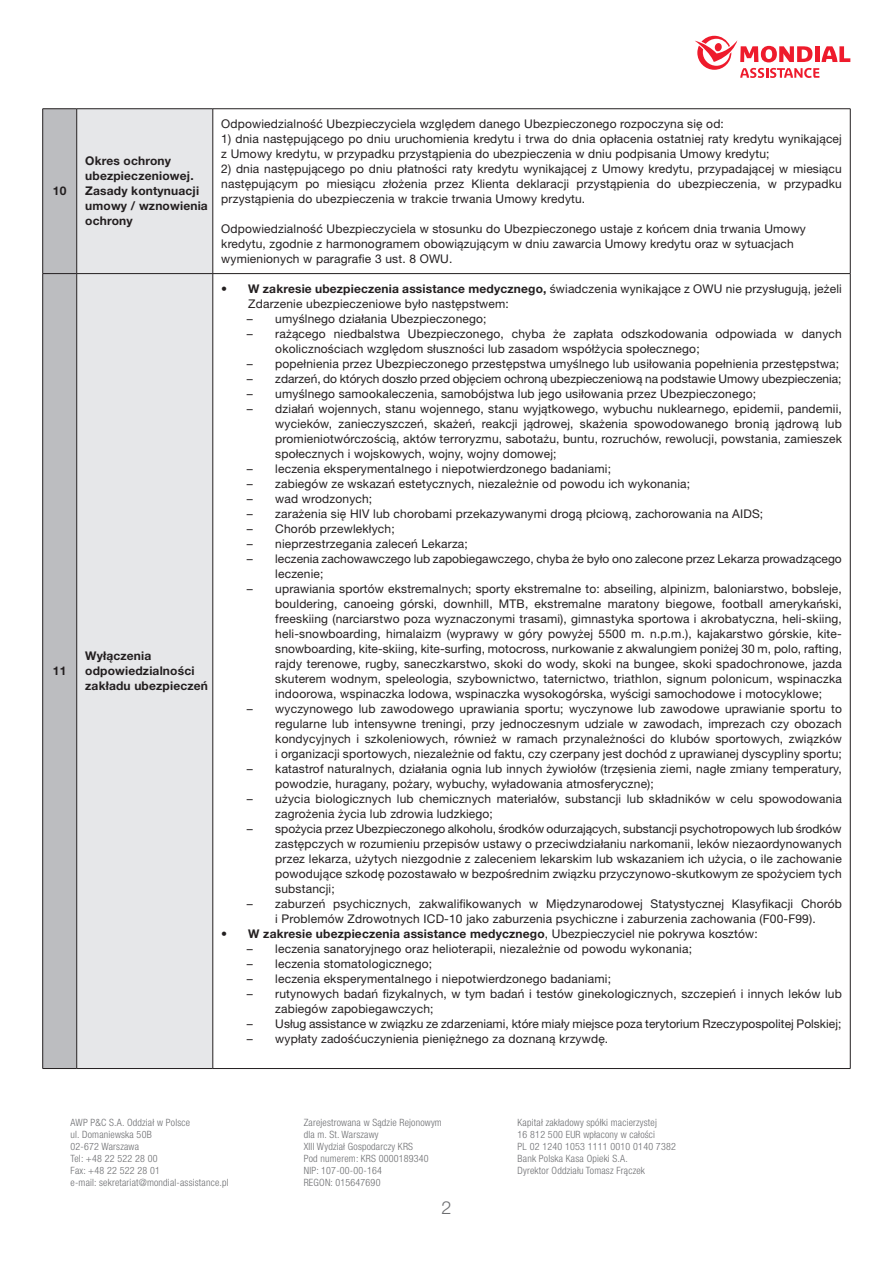
<style>
.page{position:relative;width:893px;height:1263px;background:#fff}
.page>*{position:absolute;margin:0;border:0;box-sizing:border-box;transform-origin:0 0}
.t1{font:300 18px "Helvetica Neue LT Pro";color:#6c6d70}
.t2{font:12px/15px "Helvetica Neue LT Pro";letter-spacing:.015em;color:#231f20}
.t3{font:700 12px/15px "Helvetica Neue LT Pro";letter-spacing:.015em;color:#231f20}
.t4{font:300 condensed 10.05px/12px "Helvetica Neue LT Pro";letter-spacing:.02em;color:#6c6d70}
.s1{font-weight:700}
.s2{font-weight:400}
</style>
<div class="page">
<svg style="left:695px;top:36px;width:155px;height:42px"></svg>
<div style="left:43px;top:109px;width:33px;height:959px;background:#bcbdc0"></div>
<div style="left:77px;top:109px;width:136px;height:959px;background:#e6e7e9"></div>
<hr style="left:43px;top:108px;width:34px;height:1px;background:#231f20">
<hr style="left:42px;top:109px;width:1px;height:164px;background:#231f20">
<hr style="left:77px;top:108px;width:136px;height:1px;background:#231f20">
<hr style="left:76px;top:109px;width:1px;height:164px;background:#231f20">
<hr style="left:213px;top:108px;width:637px;height:1px;background:#231f20">
<hr style="left:213px;top:109px;width:1px;height:164px;background:#231f20">
<hr style="left:850px;top:109px;width:1px;height:164px;background:#231f20">
<hr style="left:43px;top:273px;width:34px;height:1px;background:#231f20">
<hr style="left:42px;top:274px;width:1px;height:794px;background:#231f20">
<hr style="left:77px;top:273px;width:136px;height:1px;background:#231f20">
<hr style="left:76px;top:274px;width:1px;height:794px;background:#231f20">
<hr style="left:213px;top:273px;width:637px;height:1px;background:#231f20">
<hr style="left:213px;top:274px;width:1px;height:794px;background:#231f20">
<hr style="left:850px;top:274px;width:1px;height:794px;background:#231f20">
<hr style="left:43px;top:1068px;width:34px;height:1px;background:#231f20">
<hr style="left:77px;top:1068px;width:136px;height:1px;background:#231f20">
<hr style="left:213px;top:1068px;width:637px;height:1px;background:#231f20">
<p class="t3" style="left:53px;top:183px;width:15px">10</p>
<p class="t3" style="left:53px;top:663px;width:15px">11</p>
<p class="t3" style="left:85px;top:153px;width:124px">Okres ochrony ubezpieczeniowej.<br>Zasady kontynuacji umowy / wznowienia ochrony</p>
<p class="t3" style="left:85px;top:648px;width:124px">Wyłączenia odpowiedzialności zakładu ubezpieczeń</p>
<p class="t2" style="left:221px;top:116px;width:504px">Odpowiedzialność Ubezpieczyciela względem danego Ubezpieczonego rozpoczyna się od:</p>
<p class="t2" style="left:221px;top:131px;width:622px">1) dnia następującego po dniu uruchomienia kredytu i trwa do dnia opłacenia ostatniej raty kredytu wynikającej z Umowy kredytu, w przypadku przystąpienia do ubezpieczenia w dniu podpisania Umowy kredytu;</p>
<p class="t2" style="left:221px;top:161px;width:622px;text-align:justify">2) dnia następującego po dniu płatności raty kredytu wynikającej z Umowy kredytu, przypadającej w miesiącu następującym po miesiącu złożenia przez Klienta deklaracji przystąpienia do ubezpieczenia, w przypadku przystąpienia do ubezpieczenia w trakcie trwania Umowy kredytu.</p>
<p class="t2" style="left:221px;top:221px;width:586px">Odpowiedzialność Ubezpieczyciela w stosunku do Ubezpieczonego ustaje z końcem dnia trwania Umowy kredytu, zgodnie z harmonogramem obowiązującym w dniu zawarcia Umowy kredytu oraz w sytuacjach wymienionych w paragrafie 3 ust. 8 OWU.</p>
<p class="t2" style="left:248px;top:281px;width:595px;text-indent:-27px">• <span class="s1">W zakresie ubezpieczenia assistance medycznego,</span> świadczenia wynikające z OWU nie przysługują, jeżeli<br>Zdarzenie ubezpieczeniowe było następstwem:</p>
<p class="t2" style="left:247px;top:311px;width:241px">– umyślnego działania Ubezpieczonego;</p>
<p class="t2" style="left:275px;top:326px;width:568px;text-indent:-28px">– rażącego niedbalstwa Ubezpieczonego, chyba że zapłata odszkodowania odpowiada w danych okolicznościach względom słuszności lub zasadom współżycia społecznego;</p>
<p class="t2" style="left:247px;top:356px;width:594px">– popełnienia przez Ubezpieczonego przestępstwa umyślnego lub usiłowania popełnienia przestępstwa;</p>
<p class="t2" style="left:247px;top:371px;width:596px">– zdarzeń, do których doszło przed objęciem ochroną ubezpieczeniową na podstawie Umowy ubezpieczenia;</p>
<p class="t2" style="left:247px;top:386px;width:511px">– umyślnego samookaleczenia, samobójstwa lub jego usiłowania przez Ubezpieczonego;</p>
<p class="t2" style="left:275px;top:401px;width:568px;text-align:justify;text-indent:-28px">– działań wojennych, stanu wojennego, stanu wyjątkowego, wybuchu nuklearnego, epidemii, pandemii, wycieków, zanieczyszczeń, skażeń, reakcji jądrowej, skażenia spowodowanego bronią jądrową lub promieniotwórczością, aktów terroryzmu, sabotażu, buntu, rozruchów, rewolucji, powstania, zamieszek społecznych i wojskowych, wojny, wojny domowej;</p>
<p class="t2" style="left:247px;top:461px;width:366px">– leczenia eksperymentalnego i niepotwierdzonego badaniami;</p>
<p class="t2" style="left:247px;top:476px;width:445px">– zabiegów ze wskazań estetycznych, niezależnie od powodu ich wykonania;</p>
<p class="t2" style="left:247px;top:491px;width:127px">– wad wrodzonych;</p>
<p class="t2" style="left:247px;top:506px;width:518px">– zarażenia się HIV lub chorobami przekazywanymi drogą płciową, zachorowania na AIDS;</p>
<p class="t2" style="left:247px;top:521px;width:149px">– Chorób przewlekłych;</p>
<p class="t2" style="left:247px;top:536px;width:223px">– nieprzestrzegania zaleceń Lekarza;</p>
<p class="t2" style="left:275px;top:551px;width:568px;text-indent:-28px">– leczenia zachowawczego lub zapobiegawczego, chyba że było ono zalecone przez Lekarza prowadzącego leczenie;</p>
<p class="t2" style="left:275px;top:581px;width:568px;text-align:justify;text-indent:-28px">– uprawiania sportów ekstremalnych; sporty ekstremalne to: abseiling, alpinizm, baloniarstwo, bobsleje, bouldering, canoeing górski, downhill, MTB, ekstremalne maratony biegowe, football amerykański, freeskiing (narciarstwo poza wyznaczonymi trasami), gimnastyka sportowa i akrobatyczna, heli-skiing, heli-snowboarding, himalaizm (wyprawy w góry powyżej 5500 m. n.p.m.), kajakarstwo górskie, kite&shy;snowboarding, kite-skiing, kite-surfing, motocross, nurkowanie z akwalungiem poniżej 30 m, polo, rafting, rajdy terenowe, rugby, saneczkarstwo, skoki do wody, skoki na bungee, skoki spadochronowe, jazda skuterem wodnym, speleologia, szybownictwo, taternictwo, triathlon, signum polonicum, wspinaczka indoorowa, wspinaczka lodowa, wspinaczka wysokogórska, wyścigi samochodowe i motocyklowe;</p>
<p class="t2" style="left:275px;top:701px;width:568px;text-align:justify;text-indent:-28px">– wyczynowego lub zawodowego uprawiania sportu; wyczynowe lub zawodowe uprawianie sportu to regularne lub intensywne treningi, przy jednoczesnym udziale w zawodach, imprezach czy obozach kondycyjnych i szkoleniowych, również w ramach przynależności do klubów sportowych, związków i organizacji sportowych, niezależnie od faktu, czy czerpany jest dochód z uprawianej dyscypliny sportu;</p>
<p class="t2" style="left:275px;top:761px;width:568px;text-indent:-28px">– katastrof naturalnych, działania ognia lub innych żywiołów (trzęsienia ziemi, nagłe zmiany temperatury, powodzie, huragany, pożary, wybuchy, wyładowania atmosferyczne);</p>
<p class="t2" style="left:275px;top:791px;width:568px;text-indent:-28px">– użycia biologicznych lub chemicznych materiałów, substancji lub składników w celu spowodowania zagrożenia życia lub zdrowia ludzkiego;</p>
<p class="t2" style="left:275px;top:821px;width:568px;text-align:justify;text-indent:-28px">– spożycia przez Ubezpieczonego alkoholu, środków odurzających, substancji psychotropowych lub środków zastępczych w rozumieniu przepisów ustawy o przeciwdziałaniu narkomanii, leków niezaordynowanych przez lekarza, użytych niezgodnie z zaleceniem lekarskim lub wskazaniem ich użycia, o ile zachowanie powodujące szkodę pozostawało w bezpośrednim związku przyczynowo-skutkowym ze spożyciem tych substancji;</p>
<p class="t2" style="left:247px;top:896px;width:597px;text-align:center">– zaburzeń psychicznych, zakwalifikowanych w Międzynarodowej Statystycznej Klasyfikacji Chorób i Problemów Zdrowotnych ICD-10 jako zaburzenia psychiczne i zaburzenia zachowania (F00-F99).</p>
<p class="t3" style="left:221px;top:926px;width:538px"><span class="s2">•</span> W zakresie ubezpieczenia assistance medycznego<span class="s2">, Ubezpieczyciel nie pokrywa kosztów:</span></p>
<p class="t2" style="left:247px;top:941px;width:447px">– leczenia sanatoryjnego oraz helioterapii, niezależnie od powodu wykonania;</p>
<p class="t2" style="left:247px;top:956px;width:187px">– leczenia stomatologicznego;</p>
<p class="t2" style="left:247px;top:971px;width:366px">– leczenia eksperymentalnego i niepotwierdzonego badaniami;</p>
<p class="t2" style="left:275px;top:986px;width:568px;text-indent:-28px">– rutynowych badań fizykalnych, w tym badań i testów ginekologicznych, szczepień i innych leków lub zabiegów zapobiegawczych;</p>
<p class="t2" style="left:247px;top:1016px;width:596px">– Usług assistance w związku ze zdarzeniami, które miały miejsce poza terytorium Rzeczypospolitej Polskiej;</p>
<p class="t2" style="left:247px;top:1031px;width:363px">– wypłaty zadośćuczynienia pieniężnego za doznaną krzywdę.</p>
<p class="t4" style="left:71px;top:1116px;width:160px">AWP P&amp;C S.A. Oddział w Polsce<br>ul. Domaniewska 50B<br>02-672 Warszawa<br>Tel: +48 22 522 28 00<br>Fax: +48 22 522 28 01<br>e-mail: sekretariat@mondial-assistance.pl</p>
<p class="t4" style="left:304px;top:1116px;width:140px">Zarejestrowana w Sądzie Rejonowym dla m. St. Warszawy<br>XIII Wydział Gospodarczy KRS<br>Pod numerem: KRS 0000189340<br>NIP: 107-00-00-164<br>REGON: 015647690</p>
<p class="t4" style="left:518px;top:1116px;width:160px">Kapitał zakładowy spółki macierzystej<br>16 812 500 EUR wpłacony w całości<br>PL 02 1240 1053 1111 0010 0140 7382<br>Bank Polska Kasa Opieki S.A.<br>Dyrektor Oddziału Tomasz Frączek</p>
<h1 class="t1" style="left:441px;top:1197px;width:12px">2</h1>
</div>
